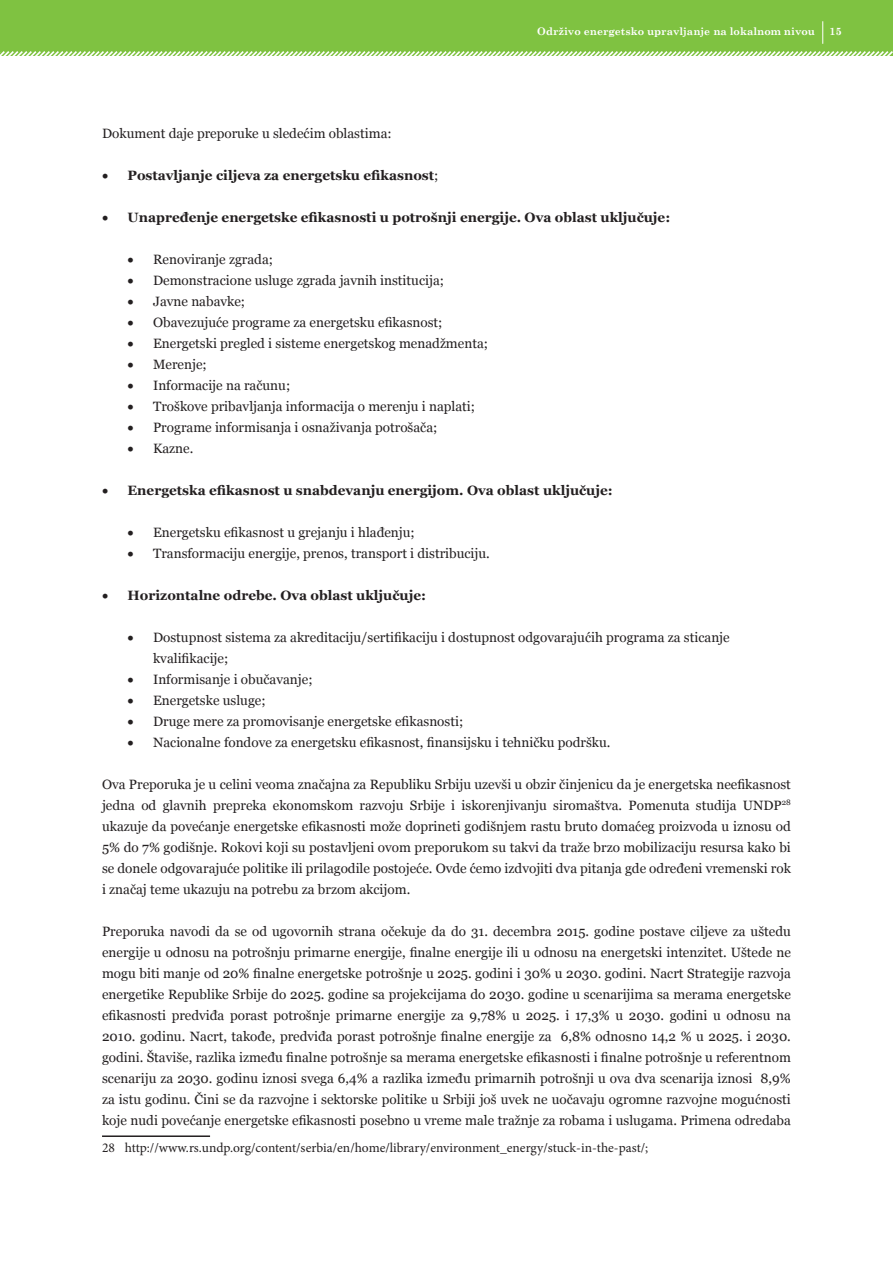
<style>
.page{position:relative;width:893px;height:1263px;background:#fff}
.page>*{position:absolute;margin:0;border:0;box-sizing:border-box;transform-origin:0 0}
.t1{font:13.5px/21px "Georgia";color:#231f20;text-align:justify}
.t2{font:700 13.5px "Georgia";color:#231f20}
.t3{font:13.5px "Minion Pro";letter-spacing:-.005em;color:#231f20}
.t4{font:700 10.5px "Century Schoolbook";color:#fff}
.s1{font-weight:400}
</style>
<div class="page">
<div style="left:0;top:0;width:893px;height:55px;background:#7fc241"></div>
<svg style="left:0;top:21px;width:893px;height:35px"></svg>
<hr style="left:102px;top:1135px;width:108px;height:2px;background:#231f20">
<p class="t4" style="left:537px;top:23px;width:279px">Održivo energetsko upravljanje na lokalnom nivou</p>
<p class="t4" style="left:830px;top:23px;width:14px">15</p>
<p class="t1" style="left:102px;top:123px;width:291px">Dokument daje preporuke u sledećim oblastima:</p>
<p class="t2" style="left:102px;top:166px;width:338px">• Postavljanje ciljeva za energetsku efikasnost<span class="s1">;</span></p>
<p class="t2" style="left:102px;top:208px;width:570px">• Unapređenje energetske efikasnosti u potrošnji energije. Ova oblast uključuje:</p>
<p class="t1" style="left:128px;top:249px;width:147px">• Renoviranje zgrada;</p>
<p class="t1" style="left:128px;top:270px;width:318px">• Demonstracione usluge zgrada javnih institucija;</p>
<p class="t1" style="left:128px;top:291px;width:119px">• Javne nabavke;</p>
<p class="t1" style="left:128px;top:312px;width:316px">• Obavezujuće programe za energetsku efikasnost;</p>
<p class="t1" style="left:128px;top:333px;width:362px">• Energetski pregled i sisteme energetskog menadžmenta;</p>
<p class="t1" style="left:128px;top:354px;width:81px">• Merenje;</p>
<p class="t1" style="left:128px;top:375px;width:164px">• Informacije na računu;</p>
<p class="t1" style="left:128px;top:396px;width:349px">• Troškove pribavljanja informacija o merenju i naplati;</p>
<p class="t1" style="left:128px;top:417px;width:311px">• Programe informisanja i osnaživanja potrošača;</p>
<p class="t1" style="left:128px;top:438px;width:67px">• Kazne.</p>
<p class="t2" style="left:102px;top:481px;width:512px">• Energetska efikasnost u snabdevanju energijom. Ova oblast uključuje:</p>
<p class="t1" style="left:128px;top:522px;width:289px">• Energetsku efikasnost u grejanju i hlađenju;</p>
<p class="t1" style="left:128px;top:543px;width:364px">• Transformaciju energije, prenos, transport i distribuciju.</p>
<p class="t2" style="left:102px;top:586px;width:325px">• Horizontalne odrebe. Ova oblast uključuje:</p>
<p class="t1" style="left:153px;top:627px;width:578px;text-indent:-26px">• Dostupnost sistema za akreditaciju/sertifikaciju i dostupnost odgovarajućih programa za sticanje kvalifikacije;</p>
<p class="t1" style="left:128px;top:669px;width:187px">• Informisanje i obučavanje;</p>
<p class="t1" style="left:128px;top:690px;width:140px">• Energetske usluge;</p>
<p class="t1" style="left:128px;top:711px;width:337px">• Druge mere za promovisanje energetske efikasnosti;</p>
<p class="t1" style="left:128px;top:732px;width:484px">• Nacionalne fondove za energetsku efikasnost, finansijsku i tehničku podršku.</p>
<p class="t1" style="left:102px;top:774px;width:690px">Ova Preporuka je u celini veoma značajna za Republiku Srbiju uzevši u obzir činjenicu da je energetska neefikasnost jedna od glavnih prepreka ekonomskom razvoju Srbije i iskorenjivanju siromaštva. Pomenuta studija UNDP<sup>28 </sup>ukazuje da povećanje energetske efikasnosti može doprineti godišnjem rastu bruto domaćeg proizvoda u iznosu od 5% do 7% godišnje. Rokovi koji su postavljeni ovom preporukom su takvi da traže brzo mobilizaciju resursa kako bi se donele odgovarajuće politike ili prilagodile postojeće. Ovde ćemo izdvojiti dva pitanja gde određeni vremenski rok i značaj teme ukazuju na potrebu za brzom akcijom.</p>
<p class="t1" style="left:102px;top:921px;width:690px">Preporuka navodi da se od ugovornih strana očekuje da do 31. decembra 2015. godine postave ciljeve za uštedu energije u odnosu na potrošnju primarne energije, finalne energije ili u odnosu na energetski intenzitet. Uštede ne mogu biti manje od 20% finalne energetske potrošnje u 2025. godini i 30% u 2030. godini. Nacrt Strategije razvoja energetike Republike Srbije do 2025. godine sa projekcijama do 2030. godine u scenarijima sa merama energetske efikasnosti predviđa porast potrošnje primarne energije za 9,78% u 2025. i 17,3% u 2030. godini u odnosu na 2010. godinu. Nacrt, takođe, predviđa porast potrošnje finalne energije za 6,8% odnosno 14,2 % u 2025. i 2030. godini. Štaviše, razlika između finalne potrošnje sa merama energetske efikasnosti i finalne potrošnje u referentnom scenariju za 2030. godinu iznosi svega 6,4% a razlika između primarnih potrošnji u ova dva scenarija iznosi 8,9% za istu godinu. Čini se da razvojne i sektorske politike u Srbiji još uvek ne uočavaju ogromne razvojne mogućnosti koje nudi povećanje energetske efikasnosti posebno u vreme male tražnje za robama i uslugama. Primena odredaba</p>
<p class="t3" style="left:102px;top:1139px;width:548px">28 http://www.rs.undp.org/content/serbia/en/home/library/environment_energy/stuck-in-the-past/;</p>
</div>
